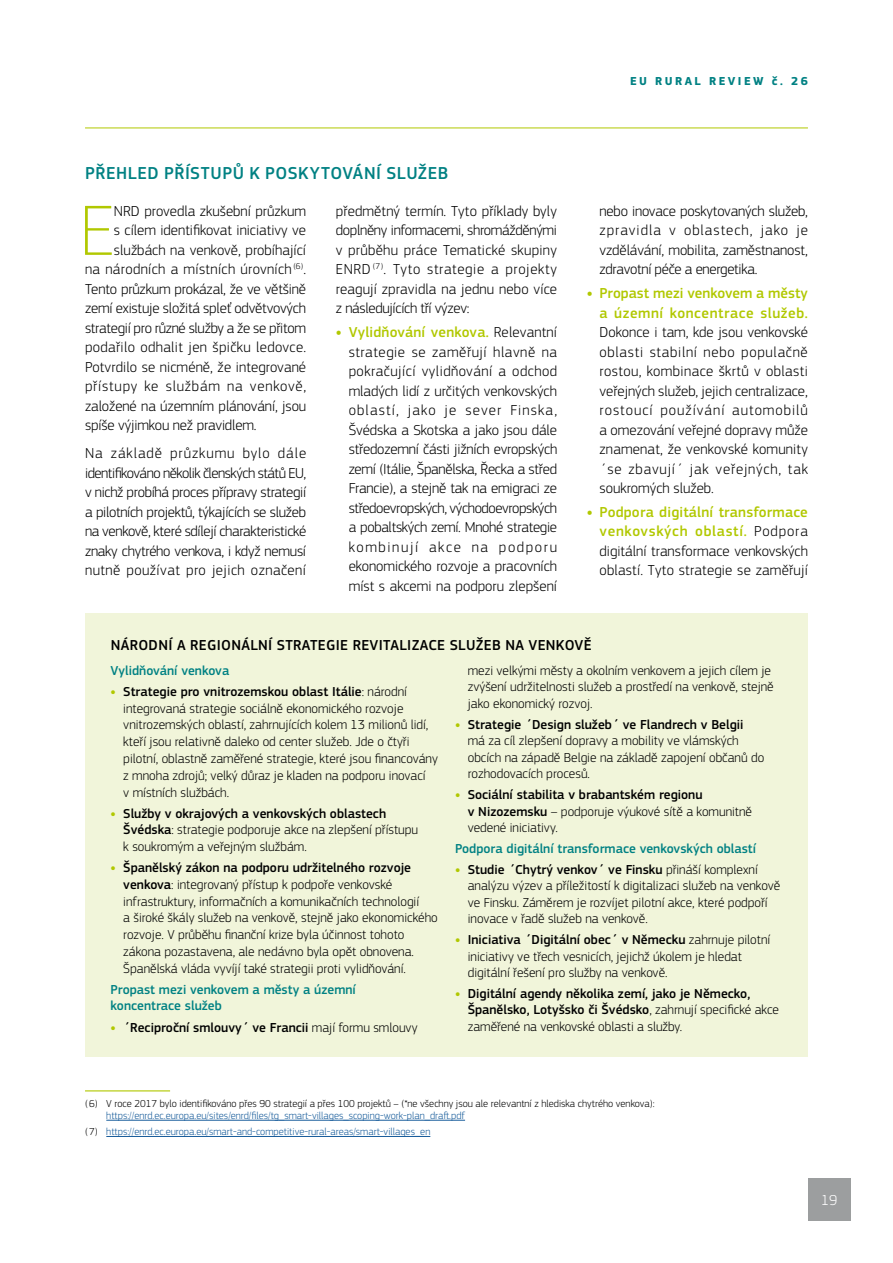
<style>
.page{position:relative;width:893px;height:1263px;background:#fff}
.page>*{position:absolute;margin:0;border:0;box-sizing:border-box;transform-origin:0 0}
.t1{font:100 73.8px "EC Square Sans Pro";color:#b1c800}
.t2{font:500 18px "EC Square Sans Pro";letter-spacing:.025em;color:#008183}
.t3{font:300 15px/19.5px "EC Square Sans Pro";color:#000;text-align:justify}
.t4{font:500 15px "EC Square Sans Pro";letter-spacing:.02em;color:#000}
.t5{font:500 15px/19.5px "EC Square Sans Pro";letter-spacing:.015em;color:#b1c800;text-align:right}
.t6{font:300 15px "EC Square Sans Pro";letter-spacing:-.02em;color:#000}
.t7{font:300 15px "EC Square Sans Pro";letter-spacing:.02em;color:#000}
.t8{font:300 15px "EC Square Sans Pro";letter-spacing:.025em;color:#000}
.t9{font:300 15px "EC Square Sans Pro";letter-spacing:.05em;color:#000}
.t10{font:300 15px "EC Square Sans Pro";color:#fff}
.t11{font:300 13.5px/16.8px "EC Square Sans Pro";color:#000}
.t12{font:500 13.5px/16.5px "EC Square Sans Pro";color:#000}
.t13{font:500 13.5px/16.8px "EC Square Sans Pro";color:#008183}
.t14{font:700 12px "EC Square Sans Pro";letter-spacing:.2em;color:#008183}
.t15{font:300 10.5px/16.2px "EC Square Sans Pro";color:#165b9a}
.t16{font:300 10.5px "EC Square Sans Pro";color:#000}
.s1{font-weight:700;color:#b1c800}
.s2{font-weight:500;color:#b1c800}
.s3{font-weight:700}
.s4{font-weight:500}
.s5{font-weight:300}
.s6{color:#000}
</style>
<div class="page">
<hr style="left:85px;top:128px;width:723px;height:1px;background:#b1c800">
<hr style="left:85px;top:1090px;width:85px;height:1px;background:#b1c800">
<hr style="left:106px;top:1120px;width:359px;height:1px;background:#165b9a">
<hr style="left:106px;top:1136px;width:324px;height:1px;background:#165b9a">
<div style="left:85px;top:613px;width:723px;height:444px;background:#f1f5da"></div>
<div style="left:808px;top:1178px;width:42px;height:42px;background:#9c9e9f"></div>
<p class="t14" style="left:630px;top:74px;width:179px">EU RURAL REVIEW č. 26</p>
<p class="t2" style="left:85px;top:163px;width:364px">PŘEHLED PŘÍSTUPŮ K POSKYTOVÁNÍ SLUŽEB</p>
<h1 class="t1" style="left:80px;top:187px;width:36px">E</h1>
<p class="t3" style="left:114px;top:201px;width:194px">NRD provedla zkušební průzkum</p>
<p class="t3" style="left:114px;top:221px;width:194px">s cílem identifikovat iniciativy ve</p>
<p class="t3" style="left:114px;top:240px;width:194px">službách na venkově, probíhající</p>
<p class="t7" style="left:85px;top:261px;width:223px">na národních a místních úrovních<sup>(6)</sup>.</p>
<p class="t3" style="left:85px;top:279px;width:223px">Tento průzkum prokázal, že ve většině</p>
<p class="t3" style="left:85px;top:299px;width:223px">zemí existuje složitá spleť odvětvových</p>
<p class="t6" style="left:85px;top:319px;width:223px">strategií pro různé služby a že se přitom</p>
<p class="t8" style="left:85px;top:339px;width:223px">podařilo odhalit jen špičku ledovce.</p>
<p class="t3" style="left:85px;top:357px;width:223px">Potvrdilo se nicméně, že integrované</p>
<p class="t9" style="left:85px;top:378px;width:223px">přístupy ke službám na venkově,</p>
<p class="t3" style="left:85px;top:396px;width:223px">založené na územním plánování, jsou</p>
<p class="t3" style="left:85px;top:416px;width:173px">spíše výjimkou než pravidlem.</p>
<p class="t3" style="left:85px;top:444px;width:223px">Na základě průzkumu bylo dále identifikováno několik členských států EU, v nichž probíhá proces přípravy strategií a pilotních projektů, týkajících se služeb na venkově, které sdílejí charakteristické znaky chytrého venkova, i když nemusí nutně používat pro jejich označení</p>
<p class="t3" style="left:336px;top:201px;width:223px">předmětný termín. Tyto příklady byly doplněny informacemi, shromážděnými v průběhu práce Tematické skupiny ENRD <sup>(7)</sup>. Tyto strategie a projekty reagují zpravidla na jednu nebo více z následujících tří výzev:</p>
<p class="t3" style="left:349px;top:322px;width:210px;text-indent:-13px"><span class="s1">•</span> <span class="s2">Vylidňování venkova.</span> Relevantní strategie se zaměřují hlavně na pokračující vylidňování a odchod mladých lidí z určitých venkovských oblastí, jako je sever Finska, Švédska a Skotska a jako jsou dále středozemní části jižních evropských zemí (Itálie, Španělska, Řecka a střed Francie), a stejně tak na emigraci ze středoevropských, východoevropských a pobaltských zemí. Mnohé strategie kombinují akce na podporu ekonomického rozvoje a pracovních míst s akcemi na podporu zlepšení</p>
<p class="t3" style="left:600px;top:201px;width:210px">nebo inovace poskytovaných služeb, zpravidla v oblastech, jako je vzdělávání, mobilita, zaměstnanost, zdravotní péče a energetika.</p>
<p class="t5" style="left:587px;top:284px;width:223px"><span class="s3">•</span> Propast mezi venkovem a městy a územní koncentrace služeb.</p>
<p class="t3" style="left:600px;top:322px;width:210px">Dokonce i tam, kde jsou venkovské oblasti stabilní nebo populačně rostou, kombinace škrtů v oblasti veřejných služeb, jejich centralizace, rostoucí používání automobilů a omezování veřejné dopravy může znamenat, že venkovské komunity ´se zbavují´ jak veřejných, tak soukromých služeb.</p>
<p class="t3" style="left:600px;top:502px;width:210px;text-indent:-13px"><span class="s1">•</span> <span class="s2">Podpora digitální transformace venkovských oblastí.</span> Podpora digitální transformace venkovských oblastí. Tyto strategie se zaměřují</p>
<p class="t4" style="left:111px;top:636px;width:482px">NÁRODNÍ A REGIONÁLNÍ STRATEGIE REVITALIZACE SLUŽEB NA VENKOVĚ</p>
<p class="t13" style="left:111px;top:662px;width:120px">Vylidňování venkova</p>
<p class="t11" style="left:123px;top:683px;width:316px;text-indent:-13px"><span class="s1">•</span> <span class="s4">Strategie pro vnitrozemskou oblast Itálie</span>: národní integrovaná strategie sociálně ekonomického rozvoje vnitrozemských oblastí, zahrnujících kolem 13 milionů lidí, kteří jsou relativně daleko od center služeb. Jde o čtyři pilotní, oblastně zaměřené strategie, které jsou financovány z mnoha zdrojů; velký důraz je kladen na podporu inovací<br>v místních službách.</p>
<p class="t11" style="left:123px;top:804px;width:296px;text-indent:-13px"><span class="s1">•</span> <span class="s4">Služby v okrajových a venkovských oblastech<br>Švédska</span>: strategie podporuje akce na zlepšení přístupu k soukromým a veřejným službám.</p>
<p class="t11" style="left:123px;top:859px;width:316px;text-indent:-13px"><span class="s1">•</span> <span class="s4">Španělský zákon na podporu udržitelného rozvoje venkova</span>: integrovaný přístup k podpoře venkovské infrastruktury, informačních a komunikačních technologií<br>a široké škály služeb na venkově, stejně jako ekonomického rozvoje. V průběhu finanční krize byla účinnost tohoto zákona pozastavena, ale nedávno byla opět obnovena.<br>Španělská vláda vyvíjí také strategii proti vylidňování.</p>
<p class="t13" style="left:111px;top:981px;width:247px">Propast mezi venkovem a městy a územní koncentrace služeb</p>
<p class="t12" style="left:111px;top:1019px;width:309px"><span class="s1">•</span> ´Reciproční smlouvy´ ve Francii <span class="s5">mají formu smlouvy</span></p>
<p class="t11" style="left:468px;top:662px;width:308px">mezi velkými městy a okolním venkovem a jejich cílem je zvýšení udržitelnosti služeb a prostředí na venkově, stejně jako ekonomický rozvoj.</p>
<p class="t11" style="left:468px;top:716px;width:298px;text-indent:-13px"><span class="s1">•</span> <span class="s4">Strategie ´Design služeb´ ve Flandrech v Belgii<br></span>má za cíl zlepšení dopravy a mobility ve vlámských obcích na západě Belgie na základě zapojení občanů do rozhodovacích procesů.</p>
<p class="t11" style="left:468px;top:786px;width:286px;text-indent:-13px"><span class="s1">•</span> <span class="s4">Sociální stabilita v brabantském regionu<br>v Nizozemsku</span> – podporuje výukové sítě a komunitně vedené iniciativy.</p>
<p class="t13" style="left:455px;top:840px;width:303px">Podpora digitální transformace venkovských oblastí</p>
<p class="t11" style="left:468px;top:861px;width:314px;text-indent:-13px"><span class="s1">•</span> <span class="s4">Studie ´Chytrý venkov´ ve Finsku</span> přináší komplexní analýzu výzev a příležitostí k digitalizaci služeb na venkově ve Finsku. Záměrem je rozvíjet pilotní akce, které podpoří inovace v řadě služeb na venkově.</p>
<p class="t11" style="left:468px;top:931px;width:304px;text-indent:-13px"><span class="s1">•</span> <span class="s4">Iniciativa ´Digitální obec´ v Německu</span> zahrnuje pilotní iniciativy ve třech vesnicích, jejichž úkolem je hledat digitální řešení pro služby na venkově.</p>
<p class="t12" style="left:468px;top:985px;width:313px;text-indent:-13px"><span class="s1">•</span> Digitální agendy několika zemí, jako je Německo,<br>Španělsko, Lotyšsko či Švédsko<span class="s5">, zahrnují specifické akce zaměřené na venkovské oblasti a služby.</span></p>
<p class="t16" style="left:85px;top:1097px;width:571px">(6) V roce 2017 bylo identifikováno přes 90 strategií a přes 100 projektů – (*ne všechny jsou ale relevantní z hlediska chytrého venkova):</p>
<p class="t15" style="left:85px;top:1107px;width:382px;text-indent:21px">https://enrd.ec.europa.eu/sites/enrd/files/tg_smart-villages_scoping-work-plan_draft.pdf <span class="s6">(7)</span> https://enrd.ec.europa.eu/smart-and-competitive-rural-areas/smart-villages_en</p>
<p class="t10" style="left:821px;top:1191px;width:18px">19</p>
</div>
